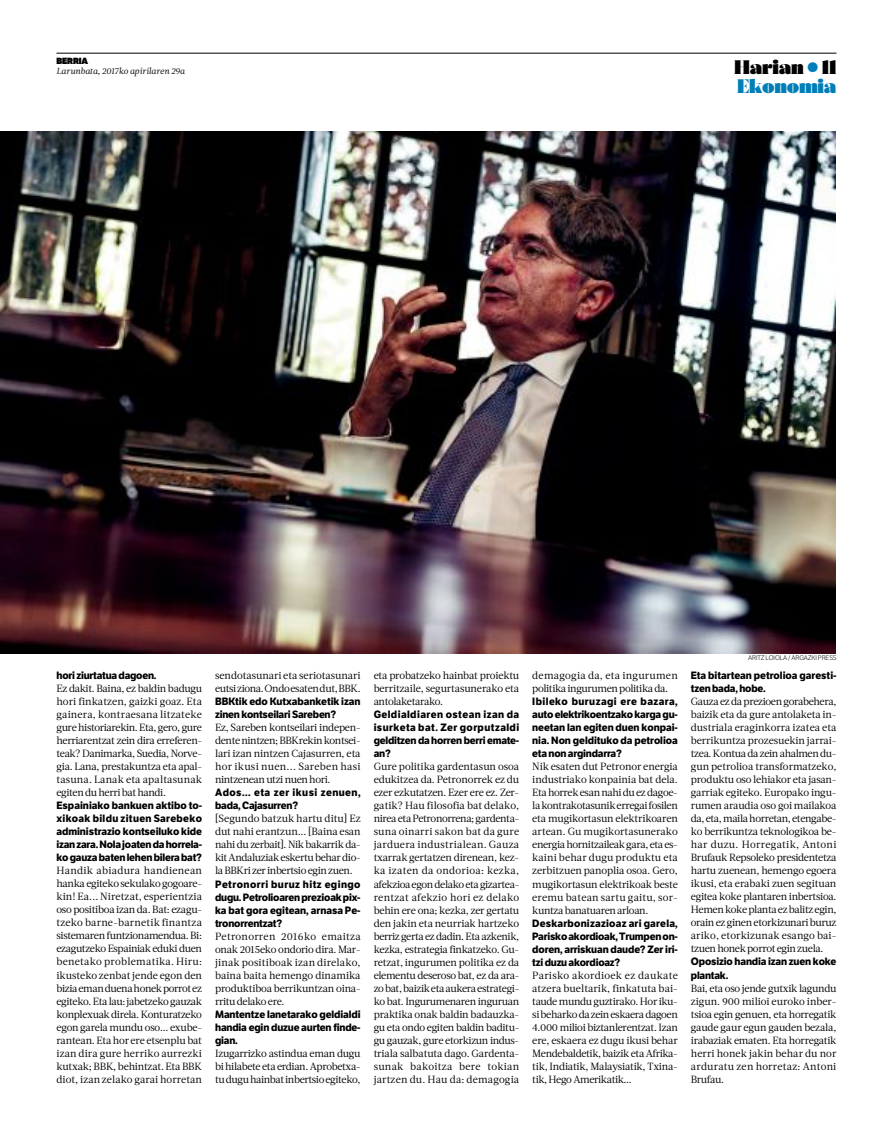
<style>
.page{position:relative;width:893px;height:1140px;background:#fff}
.page>*{position:absolute;margin:0;border:0;box-sizing:border-box;transform-origin:0 0}
.t1{font:19.5px "Acta Poster";letter-spacing:-.015em;color:#000}
.t2{font:19.5px "Acta Poster";letter-spacing:-.015em;color:#007eb8}
.t3{font:10.5px/13px "Acta";letter-spacing:-.02em;color:#000;text-align:justify}
.t4{font:700 10.35px/13px "LFT Etica";letter-spacing:-.015em;color:#000;text-align:justify}
.t5{font:700 10.35px/13px "LFT Etica";letter-spacing:.04em;color:#000}
.t6{font:8.7px "Leitura News Italic 1";letter-spacing:-.025em;color:#000}
.t7{font:800 8.7px "LFT Etica Display";letter-spacing:-.02em;color:#000}
.t8{font:300 6.45px "LFT Etica";letter-spacing:-.02em;color:#000}
</style>
<div class="page">
<img style="left:0;top:131px;width:836px;height:522px">
<hr style="left:56px;top:53px;width:780px;height:1px;background:#000">
<p class="t7" style="left:56px;top:55px;width:33px">BERRIA</p>
<p class="t6" style="left:56px;top:64px;width:130px">Larunbata, 2017ko apirilaren 29a</p>
<h1 class="t1" style="left:734px;top:55px;width:104px">Harian 11</h1>
<h1 class="t2" style="left:737px;top:74px;width:101px">Ekonomia</h1>
<p class="t4" style="left:56px;top:668px;width:102px">hori ziurtatua dagoen.</p>
<p class="t3" style="left:56px;top:681px;width:147px">Ez dakit. Baina, ez baldin badugu hori finkatzen, gaizki goaz. Eta gainera, kontraesana litzateke gure historiarekin. Eta, gero, gure herriarentzat zein dira erreferen&shy;teak? Danimarka, Suedia, Norve&shy;gia. Lana, prestakuntza eta apal&shy;tasuna. Lanak eta apaltasunak egiten du herri bat handi.</p>
<p class="t4" style="left:56px;top:798px;width:147px">Espainiako bankuen aktibo to&shy;xikoak bildu zituen Sarebeko administrazio kontseiluko kide izan zara. Nola joaten da horrela&shy;ko gauza baten lehen bilera bat?</p>
<p class="t3" style="left:56px;top:864px;width:147px">Handik abiadura handienean hanka egiteko sekulako gogoare&shy;kin! Ea... Niretzat, esperientzia oso positiboa izan da. Bat: ezagu&shy;tzeko barne-barnetik finantza sistemaren funtzionamendua. Bi: ezagutzeko Espainiak eduki duen benetako problematika. Hiru: ikusteko zenbat jende egon den bizia eman duena honek porrot ez egiteko. Eta lau: jabetzeko gauzak konplexuak direla. Konturatzeko egon garela mundu oso... exube&shy;rantean. Eta hor ere etsenplu bat izan dira gure herriko aurrezki kutxak; BBK, behintzat. Eta BBK diot, izan zelako garai horretan</p>
<p class="t3" style="left:215px;top:668px;width:147px">sendotasunari eta seriotasunari eutsi ziona. Ondo esaten dut, BBK.</p>
<p class="t4" style="left:215px;top:694px;width:147px">BBKtik edo Kutxabanketik izan zinen kontseilari Sareben?</p>
<p class="t3" style="left:215px;top:720px;width:147px">Ez, Sareben kontseilari indepen&shy;dente nintzen; BBKrekin kontsei&shy;lari izan nintzen Cajasurren, eta hor ikusi nuen... Sareben hasi nintzenean utzi nuen hori.</p>
<p class="t5" style="left:215px;top:786px;width:147px">Ados... eta zer ikusi zenuen, bada, Cajasurren?</p>
<p class="t3" style="left:215px;top:812px;width:147px">[Segundo batzuk hartu ditu] Ez dut nahi erantzun... [Baina esan nahi du zerbait]. Nik bakarrik da&shy;kit Andaluziak eskertu behar dio&shy;la BBKri zer inbertsio egin zuen.</p>
<p class="t4" style="left:215px;top:877px;width:147px">Petronorri buruz hitz egingo dugu. Petrolioaren prezioak pix&shy;ka bat gora egitean, arnasa Pe&shy;tronorrentzat?</p>
<p class="t3" style="left:215px;top:929px;width:147px">Petronorren 2016ko emaitza onak 2015eko ondorio dira. Mar&shy;jinak positiboak izan direlako, baina baita hemengo dinamika produktiboa berrikuntzan oina&shy;rritu delako ere.</p>
<p class="t4" style="left:215px;top:1007px;width:147px">Mantentze lanetarako geldialdi handia egin duzue aurten finde&shy;gian.</p>
<p class="t3" style="left:215px;top:1046px;width:147px">Izugarrizko astindua eman dugu bi hilabete eta erdian. Aprobetxa&shy;tu dugu hainbat inbertsio egiteko,</p>
<p class="t3" style="left:374px;top:668px;width:147px">eta probatzeko hainbat proiektu berritzaile, segurtasunerako eta antolaketarako.</p>
<p class="t4" style="left:374px;top:707px;width:147px">Geldialdiaren ostean izan da isurketa bat. Zer gorputzaldi gelditzen da horren berri emate&shy;an?</p>
<p class="t3" style="left:374px;top:760px;width:147px">Gure politika gardentasun osoa edukitzea da. Petronorrek ez du ezer ezkutatzen. Ezer ere ez. Zer&shy;gatik? Hau filosofia bat delako, nirea eta Petronorrena; gardenta&shy;suna oinarri sakon bat da gure jarduera industrialean. Gauza txarrak gertatzen direnean, kez&shy;ka izaten da ondorioa: kezka, afekzioa egon delako eta gizartea&shy;rentzat afekzio hori ez delako behin ere ona; kezka, zer gertatu den jakin eta neurriak hartzeko berriz gerta ez dadin. Eta azkenik, kezka, estrategia finkatzeko. Gu&shy;retzat, ingurumen politika ez da elementu deseroso bat, ez da ara&shy;zo bat, baizik eta aukera estrategi&shy;ko bat. Ingurumenaren inguruan praktika onak baldin badauzka&shy;gu eta ondo egiten baldin baditu&shy;gu gauzak, gure etorkizun indus&shy;triala salbatuta dago. Gardenta&shy;sunak bakoitza bere tokian jartzen du. Hau da: demagogia</p>
<p class="t3" style="left:532px;top:668px;width:147px">demagogia da, eta ingurumen politika ingurumen politika da.</p>
<p class="t4" style="left:532px;top:694px;width:147px">Ibileko buruzagi ere bazara, auto elektrikoentzako karga gu&shy;neetan lan egiten duen konpai&shy;nia. Non geldituko da petrolioa eta non argindarra?</p>
<p class="t3" style="left:532px;top:760px;width:147px">Nik esaten dut Petronor energia industriako konpainia bat dela.<br>Eta horrek esan nahi du ez dagoe&shy;la kontrakotasunik erregai fosilen eta mugikortasun elektrikoaren artean. Gu mugikortasunerako energia hornitzaileak gara, eta es&shy;kaini behar dugu produktu eta zerbitzuen panoplia osoa. Gero, mugikortasun elektrikoak beste eremu batean sartu gaitu, sor&shy;kuntza banatuaren arloan.</p>
<p class="t4" style="left:532px;top:916px;width:147px">Deskarbonizazioaz ari garela, Parisko akordioak, Trumpen on&shy;doren, arriskuan daude? Zer iri&shy;tzi duzu akordioaz?</p>
<p class="t3" style="left:532px;top:968px;width:147px">Parisko akordioek ez daukate atzera bueltarik, finkatuta bai&shy;taude mundu guztirako. Hor iku&shy;si beharko da zein eskaera dagoen 4.000 milioi biztanlerentzat. Izan ere, eskaera ez dugu ikusi behar Mendebaldetik, baizik eta Afrika&shy;tik, Indiatik, Malaysiatik, Txina&shy;tik, Hego Amerikatik...</p>
<p class="t8" style="left:748px;top:654px;width:90px">ARITZ LOIOLA / ARGAZKI PRESS</p>
<p class="t4" style="left:691px;top:668px;width:147px">Eta bitartean petrolioa garesti&shy;tzen bada, hobe.</p>
<p class="t3" style="left:691px;top:694px;width:147px">Gauza ez da prezioen gorabehera, baizik eta da gure antolaketa in&shy;dustriala eraginkorra izatea eta berrikuntza prozesuekin jarrai&shy;tzea. Kontua da zein ahalmen du&shy;gun petrolioa transformatzeko, produktu oso lehiakor eta jasan&shy;garriak egiteko. Europako ingu&shy;rumen araudia oso goi mailakoa da, eta, maila horretan, etengabe&shy;ko berrikuntza teknologikoa be&shy;har duzu. Horregatik, Antoni Brufauk Repsoleko presidentetza hartu zuenean, hemengo egoera ikusi, eta erabaki zuen segituan egitea koke plantaren inbertsioa.<br>Hemen koke planta ez balitz egin, orain ez ginen etorkizunari buruz ariko, etorkizunak esango bai&shy;tzuen honek porrot egin zuela.</p>
<p class="t4" style="left:691px;top:955px;width:147px">Oposizio handia izan zuen koke plantak.</p>
<p class="t3" style="left:691px;top:981px;width:147px">Bai, eta oso jende gutxik lagundu zigun. 900 milioi euroko inber&shy;tsioa egin genuen, eta horregatik gaude gaur egun gauden bezala, irabaziak ematen. Eta horregatik herri honek jakin behar du nor arduratu zen horretaz: Antoni Brufau.</p>
</div>
